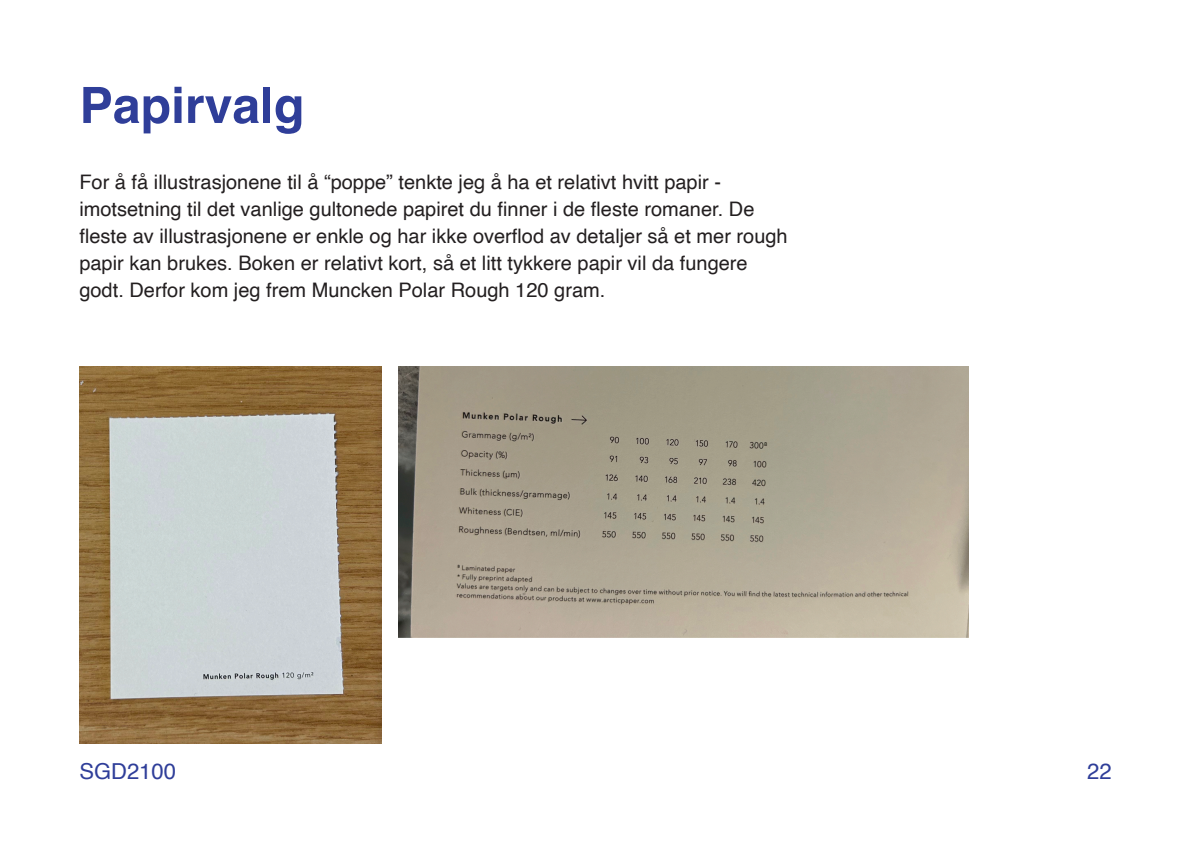
<style>
.page{position:relative;width:1191px;height:842px;background:#fff}
.page>*{position:absolute;margin:0;border:0;box-sizing:border-box;transform-origin:0 0}
.t1{font:700 50px "Helvetica";color:#2f3e99}
.t2{font:22px "Helvetica";color:#2f3e99}
.t3{font:20px/27px "Helvetica";color:#231f20}
</style>
<div class="page">
<img style="left:79px;top:366px;width:302px;height:377px">
<img style="left:398px;top:366px;width:570px;height:271px">
<p class="t1" style="left:79px;top:75px;width:227px">Papirvalg</p>
<p class="t3" style="left:79px;top:169px;width:710px">For å få illustrasjonene til å “poppe” tenkte jeg å ha et relativt hvitt papir - imotsetning til det vanlige gultonede papiret du finner i de fleste romaner. De fleste av illustrasjonene er enkle og har ikke overflod av detaljer så et mer rough papir kan brukes. Boken er relativt kort, så et litt tykkere papir vil da fungere godt. Derfor kom jeg frem Muncken Polar Rough 120 gram.</p>
<p class="t2" style="left:79px;top:754px;width:98px">SGD2100</p>
<p class="t2" style="left:1087px;top:754px;width:26px">22</p>
</div>
